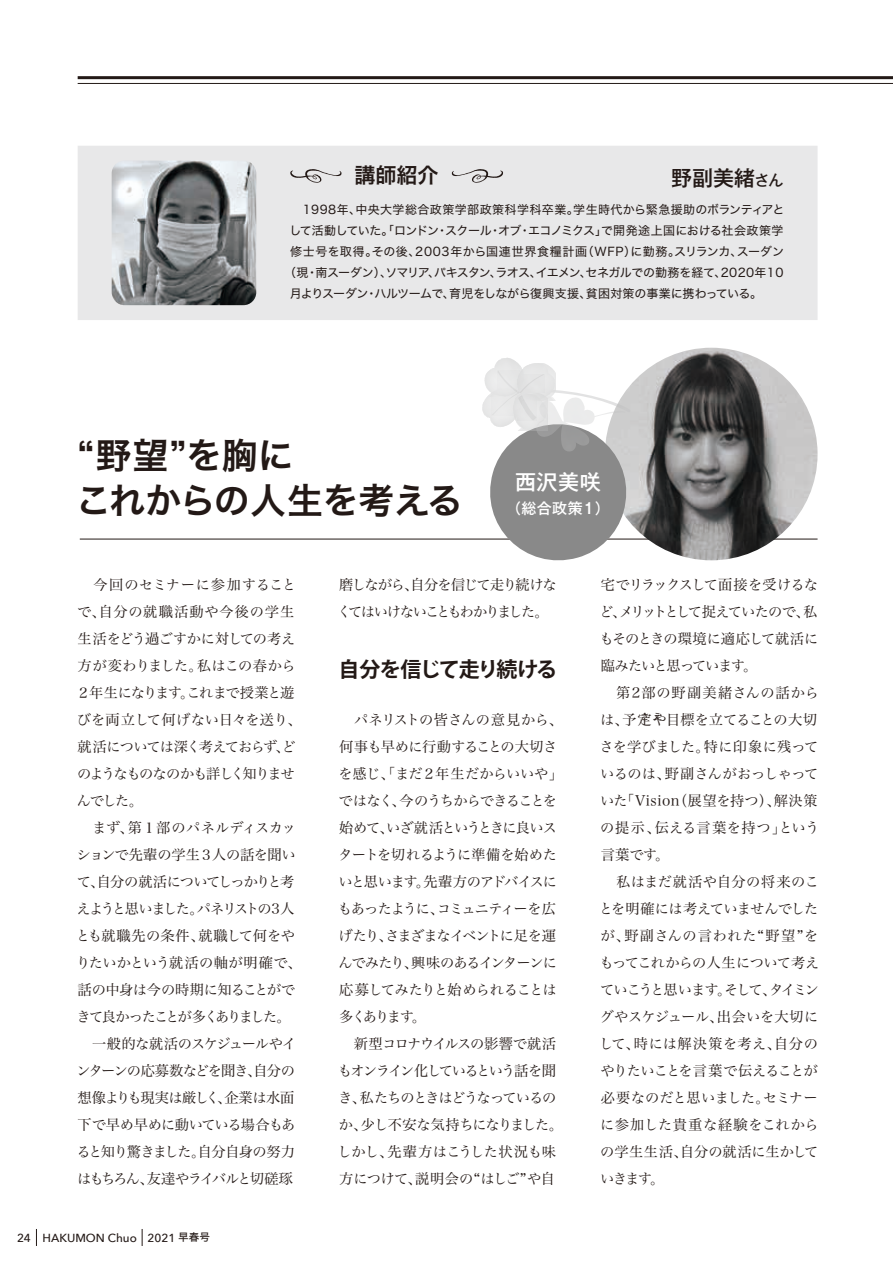
<style>
.page{position:relative;width:893px;height:1263px;background:#fff}
.page>*{position:absolute;margin:0;border:0;box-sizing:border-box;transform-origin:0 0}
.t1{font:36px/45px "Hira Kaku Std N W6";letter-spacing:-.01em;color:#231916}
.t2{font:700 21px "Koz Go Pr 6 N";letter-spacing:-.065em;color:#231916}
.t3{font:500 21px "Gothic MB101 Pro";color:#231916}
.t4{font:21px "Hira Kaku Std N W6";color:#231916}
.t5{font:500 21px "Gothic MB101 Pro";color:#fff}
.t6{font:500 15px "Gothic MB101 Pro";letter-spacing:.025em;color:#fff}
.t7{font:14.25px/27px "Hira Min Pro W3";letter-spacing:-.05em;color:#231916}
.t8{font:14.25px/27px "Hira Min Pro W3";letter-spacing:-.02em;color:#231916}
.t9{font:14.25px/27px "Hira Min Pro W3";letter-spacing:-.1em;color:#231916}
.t10{font:12px "Hira Kaku Std N W4";letter-spacing:-.035em;color:#231916}
.t11{font:12px "Hira Kaku Std N W4";letter-spacing:-.03em;color:#231916}
.t12{font:12px "Hira Kaku Std N W4";letter-spacing:.055em;color:#231916}
.t13{font:12px "Hira Kaku Std N W4";letter-spacing:.035em;color:#231916}
.t14{font:12px "Hira Kaku Std N W4";letter-spacing:-.025em;color:#231916}
.t15{font:500 11.7px "Avenir Next";color:#231916}
.t16{font:9px "Hira Kaku Std N W4";color:#231916}
.s1{font-size:15px}
.s2{font-family:"Hiragino UD Sans Std W5";font-weight:400;font-size:10.65px}
</style>
<div class="page">
<hr style="left:78px;top:76px;width:815px;height:3px;background:#231916">
<hr style="left:78px;top:83px;width:815px;height:1px;background:#231916">
<div style="left:78px;top:146px;width:740px;height:174px;background:#e8e8e9"></div>
<img style="left:112px;top:161px;width:144px;height:144px">
<hr style="left:80px;top:539px;width:738px;height:1px;background:#231916">
<svg style="left:452px;top:169px;width:51px;height:14px"></svg>
<svg style="left:290px;top:169px;width:51px;height:14px"></svg>
<img style="left:605px;top:348px;width:213px;height:212px;border-radius:106px">
<svg style="left:478px;top:358px;width:160px;height:203px"></svg>
<svg style="left:36px;top:1229px;width:107px;height:17px"></svg>
<h2 class="t4" style="left:355px;top:159px;width:86px">講師紹介</h2>
<h2 class="t3" style="left:671px;top:161px;width:114px">野副美緒<span class="s1">さん</span></h2>
<p class="t13" style="left:290px;top:200px;width:496px">　1998年、中央大学総合政策学部政策科学科卒業。学生時代から緊急援助のボランティアと</p>
<p class="t11" style="left:289px;top:221px;width:496px">して活動していた。「ロンドン・スクール・オブ・エコノミクス」で開発途上国における社会政策学</p>
<p class="t12" style="left:290px;top:242px;width:495px">修士号を取得。その後、2003年から国連世界食糧計画（WFP）に勤務。スリランカ、スーダン</p>
<p class="t10" style="left:284px;top:263px;width:501px">（現・南スーダン）、ソマリア、パキスタン、ラオス、イエメン、セネガルでの勤務を経て、2020年10</p>
<p class="t14" style="left:290px;top:284px;width:474px">月よりスーダン・ハルツームで、育児をしながら復興支援、貧困対策の事業に携わっている。</p>
<h1 class="t1" style="left:75px;top:434px;width:389px">“野望”を胸に<br>これからの人生を考える</h1>
<h2 class="t5" style="left:515px;top:464px;width:87px">西沢美咲</h2>
<p class="t6" style="left:506px;top:495px;width:105px">（総合政策１）</p>
<p class="t7" style="left:76px;top:570px;width:227px">　今回のセミナーに参加することで、自分の就職活動や今後の学生生活をどう過ごすかに対しての考え方が変わりました。私はこの春から<br>２年生になります。これまで授業と遊びを両立して何げない日々を送り、就活については深く考えておらず、どのようなものなのかも詳しく知りませんでした。<br>　まず、第１部のパネルディスカッションで先輩の学生３人の話を聞いて、自分の就活についてしっかりと考えようと思いました。パネリストの3人とも就職先の条件、就職して何をやりたいかという就活の軸が明確で、話の中身は今の時期に知ることができて良かったことが多くありました。　一般的な就活のスケジュールやインターンの応募数などを聞き、自分の想像よりも現実は厳しく、企業は水面下で早め早めに動いている場合もあると知り驚きました。自分自身の努力はもちろん、友達やライバルと切磋琢</p>
<p class="t9" style="left:337px;top:570px;width:221px">磨しながら、自分を信じて走り続けなくてはいけないこともわかりました。</p>
<h2 class="t2" style="left:339px;top:657px;width:220px">自分を信じて走り続ける</h2>
<p class="t7" style="left:338px;top:705px;width:227px">　パネリストの皆さんの意見から、何事も早めに行動することの大切さを感じ、「まだ２年生だからいいや」ではなく、今のうちからできることを始めて、いざ就活というときに良いスタートを切れるように準備を始めたいと思います。先輩方のアドバイスにもあったように、コミュニティーを広げたり、さまざまなイベントに足を運んでみたり、興味のあるインターンに応募してみたりと始められることは多くあります。<br>　新型コロナウイルスの影響で就活もオンライン化しているという話を聞き、私たちのときはどうなっているのか、少し不安な気持ちになりました。しかし、先輩方はこうした状況も味方につけて、説明会の“はしご”や自</p>
<p class="t15" style="left:17px;top:1227px;width:194px">24 HAKUMON Chuo 2021 <span class="s2">早春号</span></p>
<p class="t8" style="left:599px;top:570px;width:222px">宅でリラックスして面接を受けるなど、メリットとして捉えていたので、私もそのときの環境に適応して就活に臨みたいと思っています。<br>　第2部の野副美緒さんの話からは、予定や目標を立てることの大切さを学びました。特に印象に残っているのは、野副さんがおっしゃっていた「Vision（展望を持つ）、解決策の提示、伝える言葉を持つ」という言葉です。<br>　私はまだ就活や自分の将来のことを明確には考えていませんでしたが、野副さんの言われた“野望”をもってこれからの人生について考えていこうと思います。そして、タイミングやスケジュール、出会いを大切にして、時には解決策を考え、自分のやりたいことを言葉で伝えることが必要なのだと思いました。セミナーに参加した貴重な経験をこれからの学生生活、自分の就活に生かしていきます。</p>
<p class="t16" style="left:641px;top:710px;width:23px">さえ</p>
</div>
